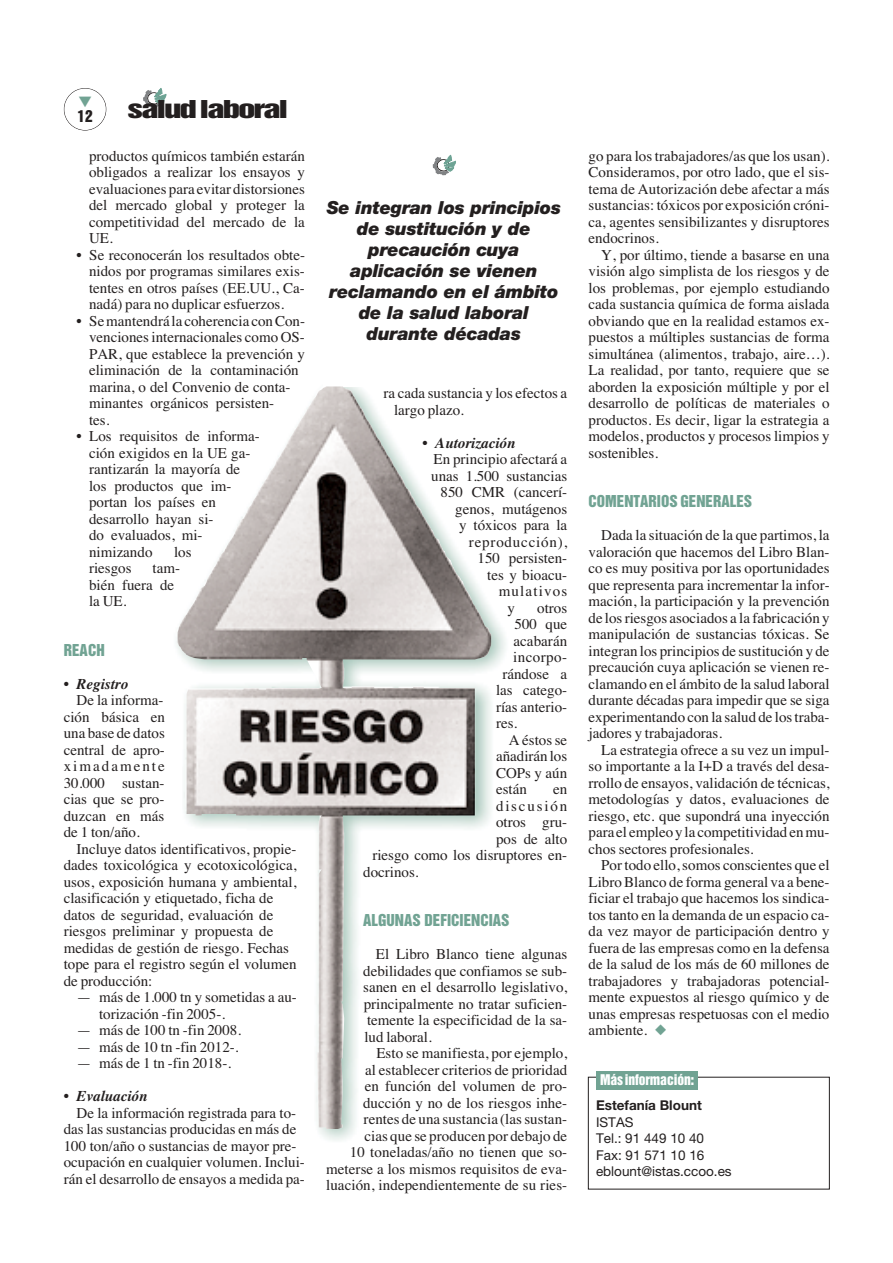
<style>
.page{position:relative;width:893px;height:1263px;background:#fff}
.page>*{position:absolute;margin:0;border:0;box-sizing:border-box;transform-origin:0 0}
.t1{font:22.5px "Helvetica Inserat";letter-spacing:-.06em;color:#231f1f;scale:1.56 1}
.t2{font:italic 900 18px/21px "Helvetica Neue";letter-spacing:-.01em;color:#231f1f;text-align:center}
.t3{font:15px/16.5px "Times";color:#231f1f;text-align:justify}
.t4{font:15px "Helvetica Inserat";color:#71a393}
.t5{font:italic 700 15px "Times";color:#231f1f}
.t6{font:15px "Times";letter-spacing:.055em;color:#231f1f}
.t7{font:15px "Times";letter-spacing:.075em;color:#231f1f}
.t8{font:15px "Times";letter-spacing:.12em;color:#231f1f}
.t9{font:15px "Times";letter-spacing:.03em;color:#231f1f}
.t10{font:15px "Helvetica Inserat";color:#231f1f}
.t11{font:13.5px/16.5px "Helvetica Neue";color:#231f1f}
.t12{font:700 13.5px "Helvetica Neue";color:#231f1f}
.t13{font:13.5px "Helvetica Inserat";letter-spacing:-.005em;color:#fff}
.s1{color:#71a393}
</style>
<div class="page">
<svg style="left:143px;top:88px;width:23px;height:21px"></svg>
<div style="left:64px;top:88px;width:42px;height:43px;border:1px solid #231f1f;border-radius:50%"></div>
<div style="left:596px;top:1071px;width:102px;height:18px;background:#71a393"></div>
<svg style="left:432px;top:155px;width:24px;height:21px"></svg>
<img style="left:178px;top:386px;width:313px;height:743px">
<p class="t10" style="left:78px;top:110px;width:16px">12</p>
<h1 class="t1" style="left:128px;top:100px;width:104px">salud laboral</h1>
<p class="t3" style="left:89px;top:149px;width:217px">productos químicos también estarán obligados a realizar los ensayos y evaluaciones para evitar distorsiones del mercado global y proteger la competitividad del mercado de la UE.</p>
<p class="t3" style="left:89px;top:248px;width:217px;text-indent:-13px">• Se reconocerán los resultados obte&shy;nidos por programas similares exis&shy;tentes en otros países (EE.UU., Ca&shy;nadá) para no duplicar esfuerzos.</p>
<p class="t3" style="left:89px;top:314px;width:217px;text-align:left;text-indent:-13px">• Se mantendrá la coherencia con Con&shy;venciones internacionales como OS-<br>PAR, que establece la prevención y eliminación de la contaminación marina, o del Convenio de conta&shy;minantes orgánicos persisten-<br>tes.</p>
<p class="t3" style="left:89px;top:429px;width:172px;text-align:left;text-indent:-13px">• Los requisitos de informa&shy;ción exigidos en la UE ga&shy;rantizarán la mayoría de los productos que im&shy;portan los países en desarrollo hayan si-<br>do evaluados, mi&shy;nimizando</p>
<p class="t3" style="left:174px;top:545px;width:19px">los</p>
<p class="t3" style="left:89px;top:561px;width:44px">riesgos</p>
<p class="t3" style="left:89px;top:561px;width:92px;text-align:left;text-indent:63px">tam&shy;bién fuera de la UE.</p>
<p class="t4" style="left:64px;top:644px;width:42px">REACH</p>
<p class="t5" style="left:64px;top:678px;width:66px">• Registro</p>
<p class="t3" style="left:64px;top:693px;width:103px;text-indent:13px">De la informa&shy;ción básica en una base de datos central de apro&shy;ximadamente 30.000 sustan&shy;cias que se pro&shy;duzcan en más de 1 ton/año.</p>
<p class="t3" style="left:64px;top:842px;width:234px;text-align:left;text-indent:13px">Incluye datos identificativos, propie&shy;dades toxicológica y ecotoxicológica, usos, exposición humana y ambiental, clasificación y etiquetado, ficha de datos de seguridad, evaluación de riesgos preliminar y propuesta de medidas de gestión de riesgo. Fechas tope para el registro según el volumen de producción:</p>
<p class="t3" style="left:99px;top:990px;width:199px;text-indent:-22px">— más de 1.000 tn y sometidas a au&shy;torización -fin 2005-.</p>
<p class="t3" style="left:77px;top:1023px;width:166px">— más de 100 tn -fin 2008.</p>
<p class="t3" style="left:77px;top:1040px;width:163px">— más de 10 tn -fin 2012-.</p>
<p class="t3" style="left:77px;top:1056px;width:156px">— más de 1 tn -fin 2018-.</p>
<p class="t5" style="left:64px;top:1091px;width:85px">• Evaluación</p>
<p class="t3" style="left:64px;top:1106px;width:242px;text-align:center">De la información registrada para to&shy;das las sustancias producidas en más de 100 ton/año o sustancias de mayor pre&shy;ocupación en cualquier volumen. Inclui&shy;rán el desarrollo de ensayos a medida pa-</p>
<p class="t2" style="left:327px;top:198px;width:236px">Se integran los principios de sustitución y de precaución cuya aplicación se vienen reclamando en el ámbito de la salud laboral durante décadas</p>
<p class="t3" style="left:394px;top:387px;width:175px;text-indent:-11px">ra cada sustancia y los efectos a largo plazo.</p>
<p class="t5" style="left:422px;top:437px;width:94px">• Autorización</p>
<p class="t3" style="left:433px;top:453px;width:135px">En principio afectará a</p>
<p class="t3" style="left:431px;top:469px;width:137px">unas 1.500 sustancias</p>
<p class="t3" style="left:440px;top:486px;width:128px">850 CMR (cancerí-</p>
<p class="t3" style="left:455px;top:502px;width:114px">genos, mutágenos</p>
<p class="t3" style="left:459px;top:519px;width:110px">y tóxicos para la</p>
<p class="t6" style="left:469px;top:536px;width:100px">reproducción),</p>
<p class="t3" style="left:477px;top:552px;width:91px">150 persisten-</p>
<p class="t3" style="left:487px;top:568px;width:81px">tes y bioacu-</p>
<p class="t7" style="left:498px;top:586px;width:70px">mulativos</p>
<p class="t3" style="left:507px;top:601px;width:9px">y</p>
<p class="t3" style="left:537px;top:601px;width:31px">otros</p>
<p class="t3" style="left:514px;top:618px;width:54px">500 que</p>
<p class="t3" style="left:513px;top:634px;width:55px">acabarán</p>
<p class="t9" style="left:513px;top:652px;width:56px">incorpo-</p>
<p class="t3" style="left:502px;top:667px;width:66px">rándose a</p>
<p class="t3" style="left:496px;top:684px;width:73px">las catego-</p>
<p class="t3" style="left:496px;top:700px;width:73px">rías anterio-</p>
<p class="t3" style="left:496px;top:717px;width:23px">res.</p>
<p class="t3" style="left:508px;top:733px;width:60px">A éstos se</p>
<p class="t3" style="left:496px;top:750px;width:73px">añadirán los</p>
<p class="t3" style="left:496px;top:766px;width:73px">COPs y aún</p>
<p class="t3" style="left:496px;top:783px;width:32px">están</p>
<p class="t3" style="left:553px;top:783px;width:16px">en</p>
<p class="t8" style="left:496px;top:800px;width:73px">discusión</p>
<p class="t3" style="left:496px;top:816px;width:73px">otros gru-</p>
<p class="t3" style="left:496px;top:832px;width:73px">pos de alto</p>
<p class="t3" style="left:372px;top:849px;width:196px">riesgo como los disruptores en-</p>
<p class="t3" style="left:363px;top:865px;width:57px">docrinos.</p>
<p class="t4" style="left:363px;top:914px;width:148px">ALGUNAS DEFICIENCIAS</p>
<p class="t3" style="left:363px;top:948px;width:205px;text-indent:13px">El Libro Blanco tiene algunas debilidades que confiamos se sub&shy;sanen en el desarrollo legislativo, principalmente no tratar suficien&shy;temente la especificidad de la sa&shy;lud laboral.</p>
<p class="t3" style="left:326px;top:1047px;width:243px;text-align:right">Esto se manifiesta, por ejemplo,<br>al establecer criterios de prioridad<br>en función del volumen de pro&shy;ducción y no de los riesgos inhe&shy;rentes de una sustancia (las sustan-<br>cias que se producen por debajo de<br>10 toneladas/año no tienen que so&shy;meterse a los mismos requisitos de eva&shy;luación, independientemente de su ries-</p>
<p class="t3" style="left:588px;top:149px;width:243px">go para los trabajadores/as que los usan).<br>Consideramos, por otro lado, que el sis&shy;tema de Autorización debe afectar a más sustancias: tóxicos por exposición cróni&shy;ca, agentes sensibilizantes y disruptores endocrinos.</p>
<p class="t3" style="left:588px;top:248px;width:243px;text-indent:13px">Y, por último, tiende a basarse en una visión algo simplista de los riesgos y de los problemas, por ejemplo estudiando cada sustancia química de forma aislada obviando que en la realidad estamos ex&shy;puestos a múltiples sustancias de forma simultánea (alimentos, trabajo, aire…).<br>La realidad, por tanto, requiere que se aborden la exposición múltiple y por el desarrollo de políticas de materiales o productos. Es decir, ligar la estrategia a modelos, productos y procesos limpios y sostenibles.</p>
<p class="t4" style="left:588px;top:495px;width:165px">COMENTARIOS GENERALES</p>
<p class="t3" style="left:588px;top:528px;width:243px;text-indent:13px">Dada la situación de la que partimos, la valoración que hacemos del Libro Blan&shy;co es muy positiva por las oportunidades que representa para incrementar la infor&shy;mación, la participación y la prevención de los riesgos asociados a la fabricación y manipulación de sustancias tóxicas. Se integran los principios de sustitución y de precaución cuya aplicación se vienen re&shy;clamando en el ámbito de la salud laboral durante décadas para impedir que se siga experimentando con la salud de los traba&shy;jadores y trabajadoras.</p>
<p class="t3" style="left:588px;top:743px;width:243px;text-indent:13px">La estrategia ofrece a su vez un impul&shy;so importante a la I+D a través del desa&shy;rrollo de ensayos, validación de técnicas, metodologías y datos, evaluaciones de riesgo, etc. que supondrá una inyección para el empleo y la competitividad en mu&shy;chos sectores profesionales.</p>
<p class="t3" style="left:588px;top:858px;width:243px;text-indent:13px">Por todo ello, somos conscientes que el Libro Blanco de forma general va a bene&shy;ficiar el trabajo que hacemos los sindica&shy;tos tanto en la demanda de un espacio ca&shy;da vez mayor de participación dentro y fuera de las empresas como en la defensa de la salud de los más de 60 millones de trabajadores y trabajadoras potencial&shy;mente expuestos al riesgo químico y de unas empresas respetuosas con el medio ambiente. <span class="s1">◆</span></p>
<p class="t13" style="left:600px;top:1074px;width:96px">Más información:</p>
<p class="t12" style="left:596px;top:1101px;width:107px">Estefanía Blount</p>
<p class="t11" style="left:596px;top:1115px;width:137px">ISTAS<br>Tel.: 91 449 10 40<br>Fax: 91 571 10 16 eblount@istas.ccoo.es</p>
</div>
